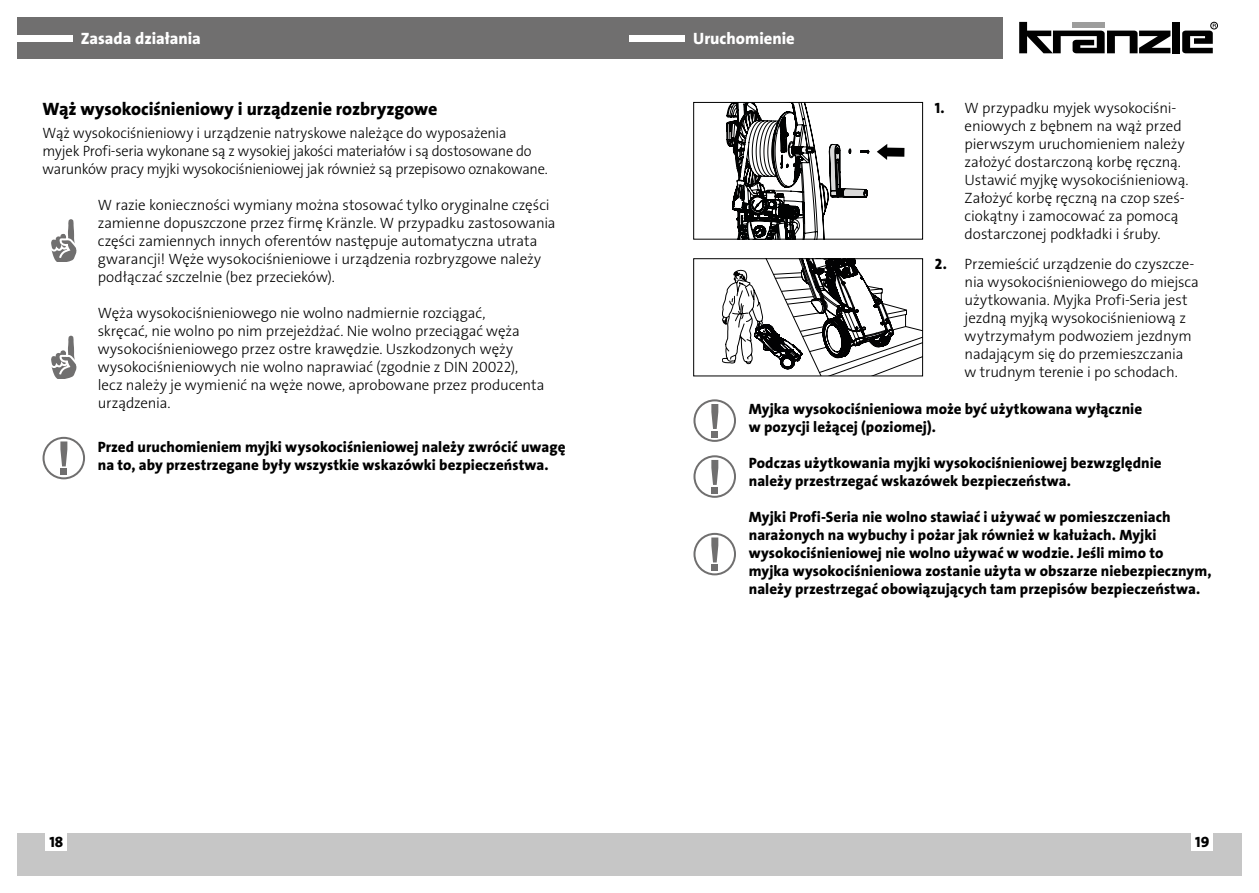
<style>
.page{position:relative;width:1259px;height:893px;background:#fff}
.page>*{position:absolute;margin:0;border:0;box-sizing:border-box;transform-origin:0 0}
.t1{font:18px "The Sans LP8 Ex Bld";letter-spacing:-.005em;color:#000}
.t2{font:16.5px "The Sans LP8 Ex Bld";color:#fff}
.t3{font:15px/18px "The Sans LP3 Lig";letter-spacing:-.01em;color:#000}
.t4{font:15px/18px "The Sans LP8 Ex Bld";color:#000}
.s1{font-family:"The Sans LP8 Ex Bld"}
</style>
<div class="page">
<div style="left:629px;top:833px;width:613px;height:43px;background:#c6c6c6"></div>
<div style="left:17px;top:833px;width:612px;height:43px;background:#c6c6c6"></div>
<div style="left:1191px;top:833px;width:22px;height:18px;background:#fff"></div>
<div style="left:46px;top:833px;width:21px;height:18px;background:#fff"></div>
<div style="left:17px;top:17px;width:985px;height:41px;background:#706f6f"></div>
<div style="left:17px;top:35px;width:55px;height:6px;background:#fff"></div>
<div style="left:629px;top:35px;width:56px;height:6px;background:#fff"></div>
<svg style="left:1019px;top:22px;width:151px;height:31px"></svg>
<div style="left:1172px;top:22px;width:7px;height:31px;background:#000"></div>
<div style="left:1210px;top:22px;width:7px;height:7px;border:1px solid #000;border-radius:50%"></div>
<svg style="left:1182px;top:24px;width:34px;height:29px"></svg>
<svg style="left:726px;top:104px;width:178px;height:134px"></svg>
<div style="left:693px;top:102px;width:230px;height:138px;border:1px solid #000"></div>
<svg style="left:43px;top:437px;width:42px;height:42px"></svg>
<div style="left:61px;top:468px;width:6px;height:7px;background:#706f6f"></div>
<svg style="left:51px;top:219px;width:26px;height:43px"></svg>
<svg style="left:51px;top:336px;width:26px;height:42px"></svg>
<svg style="left:693px;top:455px;width:43px;height:43px"></svg>
<div style="left:711px;top:487px;width:7px;height:6px;background:#706f6f"></div>
<svg style="left:693px;top:399px;width:43px;height:43px"></svg>
<div style="left:711px;top:431px;width:7px;height:6px;background:#706f6f"></div>
<svg style="left:693px;top:533px;width:43px;height:42px"></svg>
<div style="left:711px;top:564px;width:7px;height:7px;background:#706f6f"></div>
<svg style="left:722px;top:260px;width:200px;height:117px"></svg>
<div style="left:693px;top:258px;width:230px;height:118px;border:1px solid #000"></div>
<p class="t2" style="left:81px;top:28px;width:122px">Zasada działania</p>
<p class="t2" style="left:693px;top:28px;width:103px">Uruchomienie</p>
<p class="t1" style="left:43px;top:98px;width:396px">Wąż wysokociśnieniowy i urządzenie rozbryzgowe</p>
<p class="t3" style="left:43px;top:124px;width:507px">Wąż wysokociśnieniowy i urządzenie natryskowe należące do wyposażenia<br>myjek Profi-seria wykonane są z wysokiej jakości materiałów i są dostosowane do warunków pracy myjki wysokociśnieniowej jak również są przepisowo oznakowane.</p>
<p class="t3" style="left:98px;top:196px;width:459px">W razie konieczności wymiany można stosować tylko oryginalne części zamienne dopuszczone przez firmę Kränzle. W przypadku zastosowania części zamiennych innych oferentów następuje automatyczna utrata gwarancji! Węże wysokociśnieniowe i urządzenia rozbryzgowe należy podłączać szczelnie (bez przecieków).</p>
<p class="t3" style="left:98px;top:304px;width:448px">Węża wysokociśnieniowego nie wolno nadmiernie rozciągać,<br>skręcać, nie wolno po nim przejeżdżać. Nie wolno przeciągać węża wysokociśnieniowego przez ostre krawędzie. Uszkodzonych węży wysokociśnieniowych nie wolno naprawiać (zgodnie z DIN 20022), lecz należy je wymienić na węże nowe, aprobowane przez producenta urządzenia.</p>
<p class="t4" style="left:98px;top:438px;width:469px">Przed uruchomieniem myjki wysokociśnieniowej należy zwrócić uwagę na to, aby przestrzegane były wszystkie wskazówki bezpieczeństwa.</p>
<p class="t3" style="left:964px;top:99px;width:225px;text-indent:-30px"><span class="s1">1.</span> W przypadku myjek wysokociśni&shy;eniowych z bębnem na wąż przed pierwszym uruchomieniem należy założyć dostarczoną korbę ręczną.<br>Ustawić myjkę wysokociśnieniową.<br>Założyć korbę ręczną na czop sześ&shy;ciokątny i zamocować za pomocą dostarczonej podkładki i śruby.</p>
<p class="t3" style="left:964px;top:255px;width:236px;text-indent:-30px"><span class="s1">2.</span> Przemieścić urządzenie do czyszcze&shy;nia wysokociśnieniowego do miejsca użytkowania. Myjka Profi-Seria jest jezdną myjką wysokociśnieniową z wytrzymałym podwoziem jezdnym nadającym się do przemieszczania w trudnym terenie i po schodach.</p>
<p class="t4" style="left:749px;top:400px;width:395px">Myjka wysokociśnieniowa może być użytkowana wyłącznie w pozycji leżącej (poziomej).</p>
<p class="t4" style="left:749px;top:454px;width:414px">Podczas użytkowania myjki wysokociśnieniowej bezwzględnie należy przestrzegać wskazówek bezpieczeństwa.</p>
<p class="t4" style="left:749px;top:508px;width:464px">Myjki Profi-Seria nie wolno stawiać i używać w pomieszczeniach narażonych na wybuchy i pożar jak również w kałużach. Myjki wysokociśnieniowej nie wolno używać w wodzie. Jeśli mimo to<br>myjka wysokociśnieniowa zostanie użyta w obszarze niebezpiecznym, należy przestrzegać obowiązujących tam przepisów bezpieczeństwa.</p>
<p class="t4" style="left:49px;top:833px;width:15px">18</p>
<p class="t4" style="left:1195px;top:833px;width:16px">19</p>
</div>
